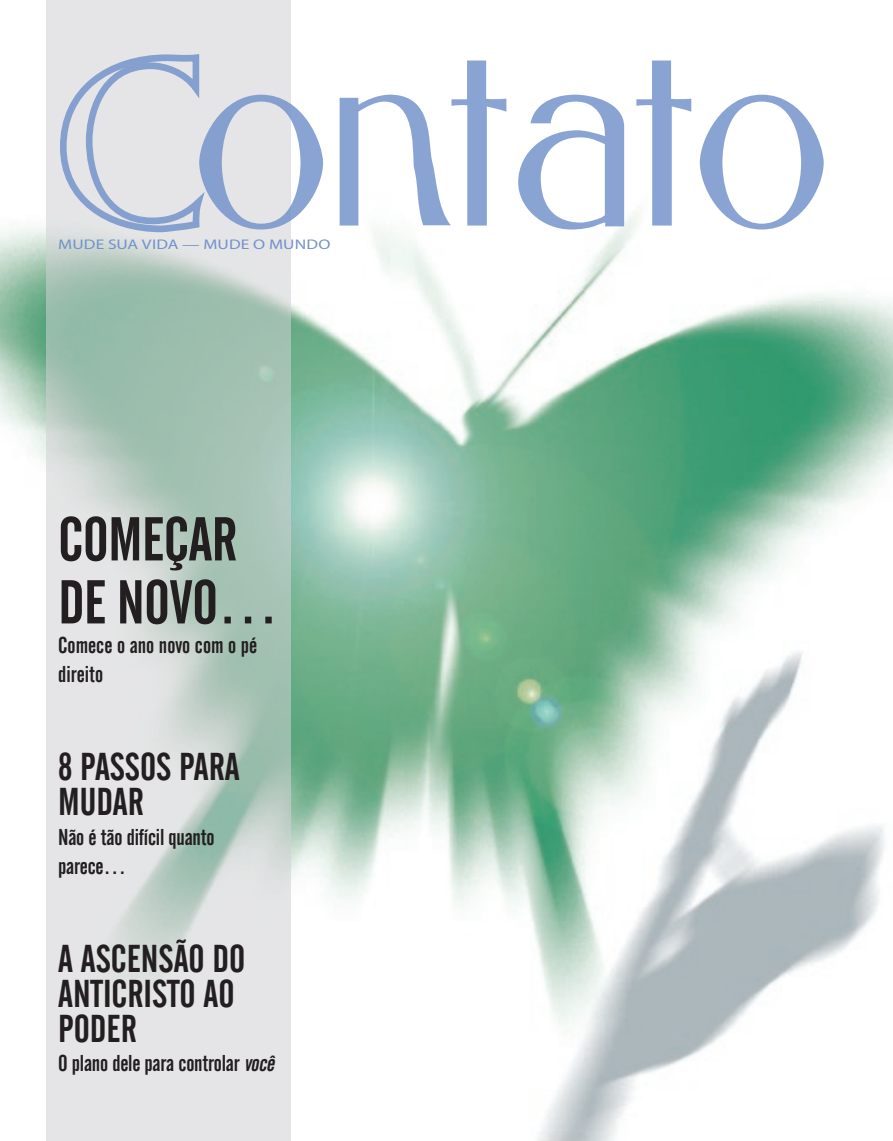
<style>
.page{position:relative;width:893px;height:1141px;background:#fff}
.page>*{position:absolute;margin:0;border:0;box-sizing:border-box;transform-origin:0 0}
.t1{font:700 210.7px "Gabriel";color:#7192cb;scale:1.12 1}
.t2{font:61.25px/63px "Alternate Gothic No 2 BT";letter-spacing:-.01em;color:#231f20}
.t3{font:38.5px/35px "Alternate Gothic No 2 BT";color:#231f20}
.t4{font:22.75px/29.4px "Alternate Gothic No 2 BT";letter-spacing:-.01em;color:#231f20}
.t5{font:14px "Myriad";letter-spacing:.01em;color:#7192cb;scale:1.25 1}
.s1{font-style:italic}
</style>
<div class="page">
<img style="left:0;top:212px;width:893px;height:929px">
<svg style="left:46px;top:0;width:245px;height:1141px;background:#cbd7d2"></svg>
<svg style="left:57px;top:50px;width:155px;height:186px;background:#d4d9e2"></svg>
<h1 class="t1" style="left:195px;top:6px;width:570px">ONTATO</h1>
<p class="t5" style="left:58px;top:238px;width:219px">MUDE SUA VIDA — MUDE O MUNDO</p>
<h2 class="t2" style="left:58px;top:508px;width:222px">COMEÇAR<br>DE NOVO…</h2>
<p class="t4" style="left:58px;top:631px;width:201px">Comece o ano novo com o pé direito</p>
<h3 class="t3" style="left:58px;top:750px;width:183px">8 PASSOS PARA<br>MUDAR</h3>
<p class="t4" style="left:58px;top:822px;width:158px">Não é tão difícil quanto parece…</p>
<h3 class="t3" style="left:58px;top:942px;width:189px">A ASCENSÃO DO<br>ANTICRISTO AO<br>PODER</h3>
<p class="t4" style="left:58px;top:1049px;width:222px">O plano dele para controlar <span class="s1">você</span></p>
</div>
